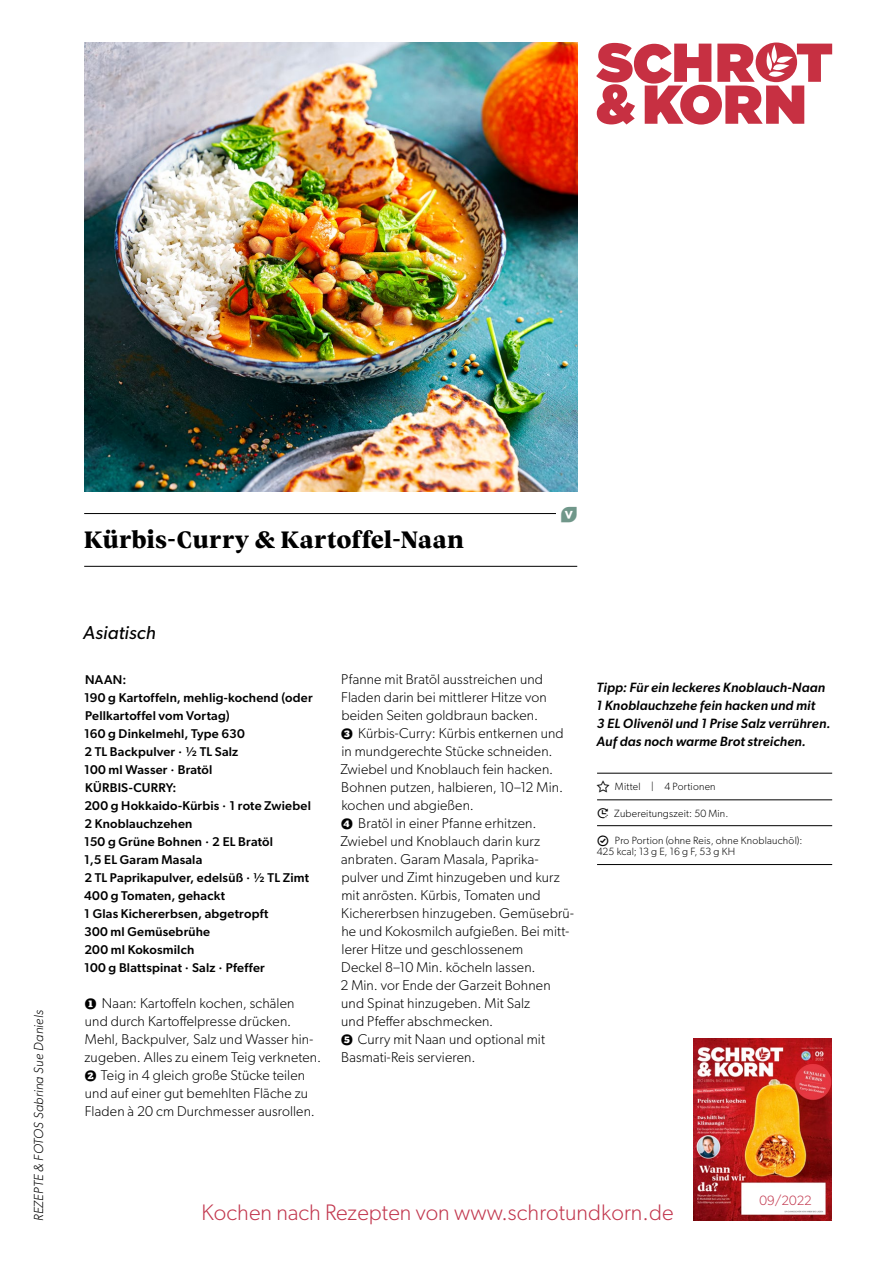
<style>
.page{position:relative;width:893px;height:1263px;background:#fff}
.page>*{position:absolute;margin:0;border:0;box-sizing:border-box;transform-origin:0 0}
.t1{font:800 24px "Vesterbro";letter-spacing:.01em;color:#000}
.t2{font:300 22.5px "Gibson";letter-spacing:.005em;color:#c2374e}
.t3{font:22.5px "Schrot Korn Font";color:#70978a}
.t4{font:italic 18.75px "Gibson";letter-spacing:.01em;color:#000}
.t5{font:300 14.25px/18px "Gibson";letter-spacing:.01em;color:#000}
.t6{font:italic 500 13.5px/18px "Gibson";letter-spacing:.015em;color:#000}
.t7{font:300 13.5px "Gibson";color:#c2374e}
.t8{font:italic 300 13.2px "Gibson";letter-spacing:.02em;color:#000}
.t9{font:500 12.75px/18px "Gibson";letter-spacing:.015em;color:#000}
.t10{font:300 10.5px/10.5px "Gibson";letter-spacing:.02em;color:#000}
.s1{font-family:"Schrot Korn Font";font-weight:400;font-size:15.75px}
.s2{font-family:"Schrot Korn Font";font-weight:400;font-size:15px}
</style>
<div class="page">
<img style="left:694px;top:1038px;width:137px;height:183px">
<svg style="left:596px;top:43px;width:236px;height:82px"></svg>
<img style="left:84px;top:43px;width:493px;height:448px">
<hr style="left:84px;top:513px;width:472px;height:1px;background:#000">
<hr style="left:84px;top:566px;width:493px;height:1px;background:#000">
<hr style="left:597px;top:773px;width:235px;height:1px;background:#000">
<hr style="left:597px;top:799px;width:235px;height:1px;background:#000">
<hr style="left:597px;top:825px;width:235px;height:1px;background:#000">
<hr style="left:597px;top:864px;width:235px;height:1px;background:#000">
<p class="t8" style="left:31px;top:1221px;width:212px;rotate:-90deg">REZEPTE &amp; FOTOS Sabrina Sue Daniels</p>
<h1 class="t1" style="left:84px;top:522px;width:381px">Kürbis-Curry &amp; Kartoffel-Naan</h1>
<h2 class="t3" style="left:558px;top:504px;width:24px">V</h2>
<h3 class="t4" style="left:83px;top:622px;width:74px">Asiatisch</h3>
<p class="t9" style="left:84px;top:670px;width:230px">NAAN:<br>190 g Kartoffeln, mehlig-kochend (oder<br>Pellkartoffel vom Vortag)<br>160 g Dinkelmehl, Type 630<br>2 TL Backpulver · ½ TL Salz<br>100 ml Wasser · Bratöl<br>KÜRBIS-CURRY:<br>200 g Hokkaido-Kürbis · 1 rote Zwiebel<br>2 Knoblauchzehen<br>150 g Grüne Bohnen · 2 EL Bratöl<br>1,5 EL Garam Masala<br>2 TL Paprikapulver, edelsüß · ½ TL Zimt<br>400 g Tomaten, gehackt<br>1 Glas Kichererbsen, abgetropft<br>300 ml Gemüsebrühe<br>200 ml Kokosmilch<br>100 g Blattspinat · Salz · Pfeffer</p>
<p class="t5" style="left:83px;top:994px;width:240px"><span class="s1">1</span> Naan: Kartoffeln kochen, schälen<br>und durch Kartoffelpresse drücken.<br>Mehl, Backpulver, Salz und Wasser hin&shy;zugeben. Alles zu einem Teig verkneten.<br><span class="s1">2</span> Teig in 4 gleich große Stücke teilen und auf einer gut bemehlten Fläche zu Fladen à 20 cm Durchmesser ausrollen.</p>
<p class="t5" style="left:339px;top:670px;width:236px">Pfanne mit Bratöl ausstreichen und Fladen darin bei mittlerer Hitze von beiden Seiten goldbraun backen.<br><span class="s1">3</span> Kürbis-Curry: Kürbis entkernen und in mundgerechte Stücke schneiden.<br>Zwiebel und Knoblauch fein hacken.<br>Bohnen putzen, halbieren, 10–12 Min. kochen und abgießen.<br><span class="s1">4</span> Bratöl in einer Pfanne erhitzen.<br>Zwiebel und Knoblauch darin kurz anbraten. Garam Masala, Paprika&shy;pulver und Zimt hinzugeben und kurz mit anrösten. Kürbis, Tomaten und Kichererbsen hinzugeben. Gemüsebrü&shy;he und Kokosmilch aufgießen. Bei mitt&shy;lerer Hitze und geschlossenem<br>Deckel 8–10 Min. köcheln lassen.<br>2 Min. vor Ende der Garzeit Bohnen und Spinat hinzugeben. Mit Salz<br>und Pfeffer abschmecken.<br><span class="s1">5</span> Curry mit Naan und optional mit Basmati-Reis servieren.</p>
<p class="t6" style="left:596px;top:678px;width:236px">Tipp: Für ein leckeres Knoblauch-Naan 1 Knoblauchzehe fein hacken und mit<br>3 EL Olivenöl und 1 Prise Salz verrühren.<br>Auf das noch warme Brot streichen.</p>
<p class="t10" style="left:615px;top:780px;width:102px">Mittel | 4 Portionen</p>
<p class="t10" style="left:595px;top:808px;width:134px"><span class="s2">Z</span> Zubereitungszeit: 50 Min.</p>
<p class="t10" style="left:595px;top:835px;width:209px"><span class="s1">C</span> Pro Portion (ohne Reis, ohne Knoblauchöl):<br>425 kcal; 13 g E, 16 g F, 53 g KH</p>
<h2 class="t2" style="left:202px;top:1199px;width:473px">Kochen nach Rezepten von www.schrotundkorn.de</h2>
<p class="t7" style="left:760px;top:1192px;width:54px">09/2022</p>
</div>
